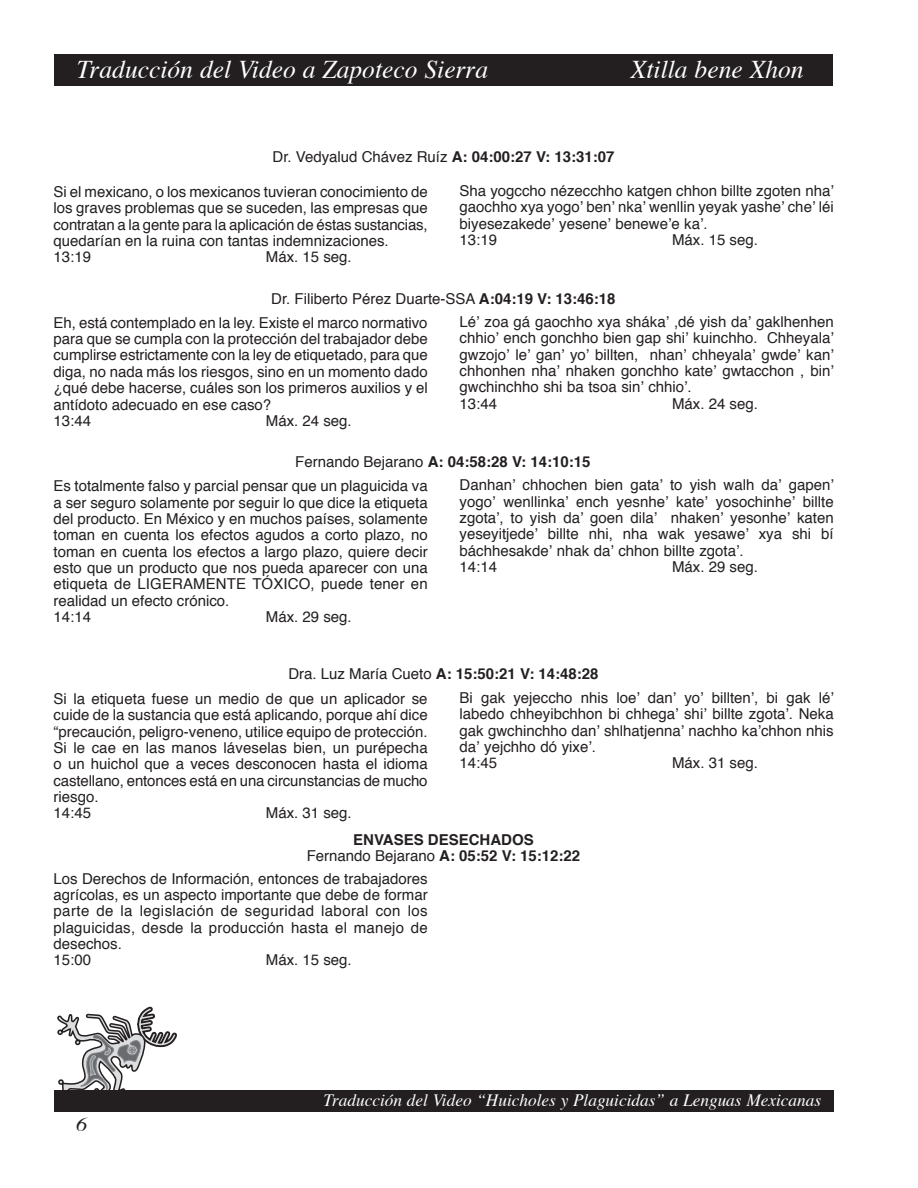
<style>
.page{position:relative;width:918px;height:1188px;background:#fff}
.page>*{position:absolute;margin:0;border:0;box-sizing:border-box;transform-origin:0 0}
.t1{font:italic 25.5px "Times";color:#fff}
.t2{font:italic 19.5px "Times";color:#231f20;scale:1.15 1}
.t3{font:italic 17.25px "Times";color:#fff}
.t4{font:15px/16.4px "Helvetica";color:#231f20}
.t5{font:700 15px/16.4px "Helvetica";color:#231f20;text-align:center}
.s1{font-weight:700}
.s2{font-weight:400}
</style>
<div class="page">
<div style="left:54px;top:54px;width:779px;height:32px;background:#231f20"></div>
<svg style="left:57px;top:1006px;width:120px;height:84px"></svg>
<div style="left:54px;top:1090px;width:779px;height:22px;background:#231f20"></div>
<h1 class="t1" style="left:77px;top:47px;width:413px">Traducción del Video a Zapoteco Sierra</h1>
<h1 class="t1" style="left:631px;top:47px;width:174px">Xtilla bene Xhon</h1>
<p class="t4" style="left:273px;top:148px;width:343px">Dr. Vedyalud Chávez Ruíz <span class="s1">A: 04:00:27 V: 13:31:07</span></p>
<p class="t4" style="left:54px;top:183px;width:376px">Si el mexicano, o los mexicanos tuvieran conocimiento de los graves problemas que se suceden, las empresas que contratan a la gente para la aplicación de éstas sustancias, quedarían en la ruina con tantas indemnizaciones.<br>13:19</p>
<p class="t4" style="left:266px;top:248px;width:87px">Máx. 15 seg.</p>
<p class="t4" style="left:460px;top:182px;width:376px">Sha yogccho nézecchho katgen chhon billte zgoten nha’ gaochho xya yogo’ ben’ nka’ wenllin yeyak yashe’ che’ léi biyesezakede’ yesene’ benewe’e ka’.<br>13:19</p>
<p class="t4" style="left:672px;top:231px;width:87px">Máx. 15 seg.</p>
<p class="t4" style="left:271px;top:290px;width:346px">Dr. Filiberto Pérez Duarte-SSA <span class="s1">A:04:19 V: 13:46:18</span></p>
<p class="t4" style="left:54px;top:314px;width:376px">Eh, está contemplado en la ley. Existe el marco normativo para que se cumpla con la protección del trabajador debe cumplirse estrictamente con la ley de etiquetado, para que diga, no nada más los riesgos, sino en un momento dado ¿qué debe hacerse, cuáles son los primeros auxilios y el antídoto adecuado en ese caso?<br>13:44</p>
<p class="t4" style="left:266px;top:412px;width:87px">Máx. 24 seg.</p>
<p class="t4" style="left:460px;top:313px;width:376px">Lé’ zoa gá gaochho xya sháka’ ,dé yish da’ gaklhenhen chhio’ ench gonchho bien gap shi’ kuinchho. Chheyala’ gwzojo’ le’ gan’ yo’ billten, nhan’ chheyala’ gwde’ kan’ chhonhen nha’ nhaken gonchho kate’ gwtacchon , bin’ gwchinchho shi ba tsoa sin’ chhio’.<br>13:44</p>
<p class="t4" style="left:672px;top:395px;width:87px">Máx. 24 seg.</p>
<p class="t5" style="left:295px;top:453px;width:297px"><span class="s2">Fernando Bejarano</span> A: 04:58:28 V: 14:10:15</p>
<p class="t4" style="left:54px;top:477px;width:376px">Es totalmente falso y parcial pensar que un plaguicida va a ser seguro solamente por seguir lo que dice la etiqueta del producto. En México y en muchos países, solamente toman en cuenta los efectos agudos a corto plazo, no toman en cuenta los efectos a largo plazo, quiere decir esto que un producto que nos pueda aparecer con una etiqueta de LIGERAMENTE TÓXICO, puede tener en realidad un efecto crónico.<br>14:14</p>
<p class="t4" style="left:266px;top:608px;width:87px">Máx. 29 seg.</p>
<p class="t4" style="left:460px;top:476px;width:376px">Danhan’ chhochen bien gata’ to yish walh da’ gapen’ yogo’ wenllinka’ ench yesnhe’ kate’ yosochinhe’ billte zgota’, to yish da’ goen dila’ nhaken’ yesonhe’ katen yeseyitjede’ billte nhi, nha wak yesawe’ xya shi bí báchhesakde’ nhak da’ chhon billte zgota’.<br>14:14</p>
<p class="t4" style="left:672px;top:558px;width:87px">Máx. 29 seg.</p>
<p class="t5" style="left:288px;top:665px;width:312px"><span class="s2">Dra. Luz María Cueto</span> A: 15:50:21 V: 14:48:28</p>
<p class="t4" style="left:54px;top:690px;width:376px">Si la etiqueta fuese un medio de que un aplicador se cuide de la sustancia que está aplicando, porque ahí dice “precaución, peligro-veneno, utilice equipo de protección.<br>Si le cae en las manos láveselas bien, un purépecha o un huichol que a veces desconocen hasta el idioma castellano, entonces está en una circunstancias de mucho riesgo.<br>14:45</p>
<p class="t4" style="left:266px;top:804px;width:87px">Máx. 31 seg.</p>
<p class="t4" style="left:460px;top:689px;width:376px">Bi gak yejeccho nhis loe’ dan’ yo’ billten’, bi gak lé’ labedo chheyibchhon bi chhega’ shi’ billte zgota’. Neka gak gwchinchho dan’ shlhatjenna’ nachho ka’chhon nhis da’ yejchho dó yixe’.<br>14:45</p>
<p class="t4" style="left:672px;top:754px;width:87px">Máx. 31 seg.</p>
<p class="t5" style="left:307px;top:831px;width:275px">ENVASES DESECHADOS<br><span class="s2">Fernando Bejarano</span> A: 05:52 V: 15:12:22</p>
<p class="t4" style="left:54px;top:870px;width:376px">Los Derechos de Información, entonces de trabajadores agrícolas, es un aspecto importante que debe de formar parte de la legislación de seguridad laboral con los plaguicidas, desde la producción hasta el manejo de desechos.<br>15:00</p>
<p class="t4" style="left:266px;top:952px;width:87px">Máx. 15 seg.</p>
<h2 class="t2" style="left:76px;top:1107px;width:11px">6</h2>
<p class="t3" style="left:324px;top:1085px;width:499px">Traducción del Video “Huicholes y Plaguicidas” a Lenguas Mexicanas</p>
</div>
